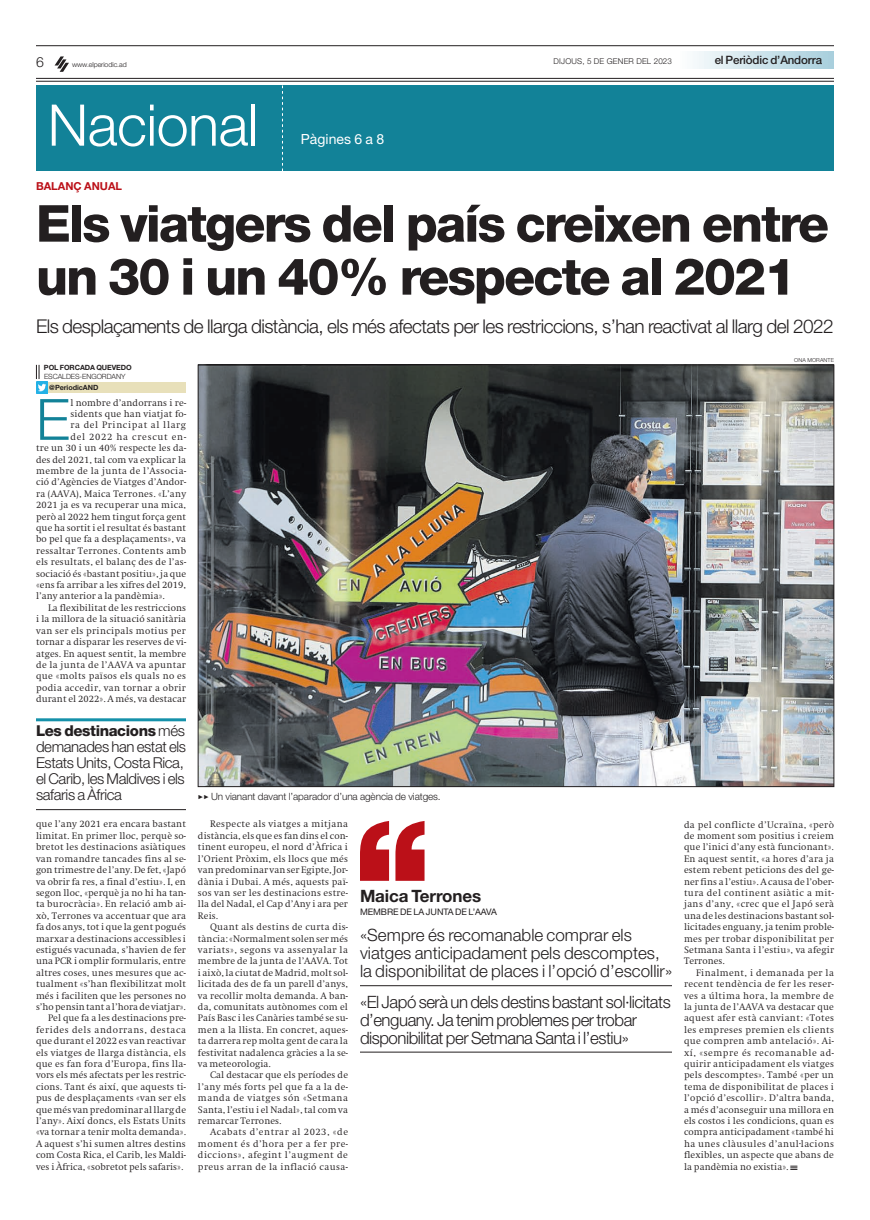
<style>
.page{position:relative;width:870px;height:1220px;background:#fff}
.page>*{position:absolute;margin:0;border:0;box-sizing:border-box;transform-origin:0 0}
.Cab_Tema{font:300 57.5px "Helvetica Neue LT Std";letter-spacing:-.01em;color:#fff}
.Txt_Cap1{font:300 57px "Helvetica Neue LT Std";color:#128298}
.Tit_5x2{font:800 51px/53px "Helvetica Neue LT Std";letter-spacing:-.04em;color:#231f20}
.Subtitulo1_apertura{font:300 19px "Helvetica Neue LT Std";letter-spacing:-.03em;color:#231f20}
.Frase_Txt{font:300 17px/18px "Helvetica Neue LT Std";letter-spacing:-.03em;color:#231f20}
.Frase_Txt-2{font:300 17px/18px "Helvetica Neue LT Std";color:#231f20}
.Frase_Nombre_grande{font:700 17px "Helvetica Neue LT Std";letter-spacing:-.01em;color:#231f20}
.Destacado2{font:300 15px/16px "Helvetica Neue LT Std";letter-spacing:-.025em;color:#231f20}
.Cab_Cintillo3{font:14px "Helvetica Neue LT Std";color:#fff}
.t1{font:300 14px "Helvetica Neue LT Std";color:#231f20}
.t2{font:500 11.5px "Helvetica Neue LT Std";letter-spacing:-.015em;color:#231f20}
.Antetitulo{font:700 11px "Helvetica Neue LT Std";color:#bb1018}
.Foto_PieFlechas{font:300 10px "Helvetica Neue LT Std";letter-spacing:-.01em;color:#231f20}
.Txt_Sangría{font:300 9.1px/11.4px "Swift ND Std";letter-spacing:.01em;color:#231f20;text-align:justify}
.Txt_Cap1-2{font:300 9.1px "Swift ND Std";letter-spacing:.015em;color:#231f20}
.Txt_Cap1-3{font:300 9.1px "Swift ND Std";letter-spacing:.04em;color:#231f20}
.Txt_Cap1-4{font:300 9.1px "Swift ND Std";letter-spacing:.07em;color:#231f20}
.Txt_Cap1-5{font:300 9.1px "Swift ND Std";letter-spacing:.08em;color:#231f20}
.Frase_Cargo{font:9px "Helvetica Neue LT Std";letter-spacing:-.01em;color:#231f20}
.t3{font:300 8px "Helvetica Neue LT Std";letter-spacing:.02em;color:#231f20}
.Firma1_Lugar{font:300 7.2px "Helvetica Neue LT Std";letter-spacing:-.01em;color:#231f20}
.Firma1_Nombre{font:700 7.2px "Helvetica Neue LT Std";letter-spacing:-.01em;color:#231f20}
.Firmatwitter_-twitte{font:700 7.2px "Helvetica Neue LT Std";letter-spacing:-.01em;color:#231f20}
.t4{font:300 7px "Helvetica Neue LT Std";letter-spacing:-.01em;color:#231f20}
.Foto_Firma{font:300 5.5px "Helvetica Neue LT Std";letter-spacing:.015em;color:#231f20}
.s1{font-weight:800}
</style>
<div class="page">
<div style="left:678px;top:51px;width:156px;height:17px;background:linear-gradient(to right,#fdfefe,#a7cedc)"></div>
<hr style="left:36px;top:46px;width:798px;height:1px;background:#231f20">
<svg style="left:55px;top:56px;width:14px;height:16px"></svg>
<hr style="left:36px;top:78px;width:798px;height:1px;background:#231f20">
<hr style="left:36px;top:81px;width:798px;height:1px;background:#231f20">
<div style="left:36px;top:86px;width:798px;height:85px;background:#128298"></div>
<svg style="left:282px;top:86px;width:1px;height:85px"></svg>
<img style="left:200px;top:367px;width:632px;height:418px">
<div style="left:42px;top:382px;width:144px;height:11px;background:#e8e0ba"></div>
<svg style="left:36px;top:365px;width:11px;height:28px"></svg>
<svg style="left:360px;top:821px;width:65px;height:60px"></svg>
<hr style="left:360px;top:985px;width:312px;height:1px;background:#231f20">
<hr style="left:36px;top:718px;width:150px;height:3px;background:#1591aa">
<hr style="left:36px;top:809px;width:150px;height:1px;background:#231f20">
<hr style="left:360px;top:1052px;width:312px;height:1px;background:#231f20">
<p class="t1" style="left:36px;top:53px;width:9px">6</p>
<p class="t4" style="left:72px;top:61px;width:56px">www.elperiodic.ad</p>
<p class="Cab_Tema" style="left:48px;top:90px;width:212px">Nacional</p>
<p class="Antetitulo" style="left:36px;top:180px;width:88px">BALANÇ ANUAL</p>
<p class="Cab_Cintillo3" style="left:301px;top:131px;width:85px">Pàgines 6 a 8</p>
<p class="t3" style="left:554px;top:57px;width:120px">DIJOUS, 5 DE GENER DEL 2023</p>
<p class="t2" style="left:715px;top:53px;width:109px">el Periòdic d’Andorra</p>
<p class="Tit_5x2" style="left:36px;top:197px;width:795px">Els viatgers del país creixen entre un 30 i un 40% respecte al 2021</p>
<p class="Subtitulo1_apertura" style="left:36px;top:314px;width:799px">Els desplaçaments de llarga distància, els més afectats per les restriccions, s’han reactivat al llarg del 2022</p>
<p class="Firma1_Nombre" style="left:44px;top:363px;width:89px">POL FORCADA QUEVEDO</p>
<p class="Firma1_Lugar" style="left:44px;top:372px;width:83px">ESCALDES-ENGORDANY</p>
<p class="Firmatwitter_-twitte" style="left:49px;top:383px;width:51px">@PeriodicAND</p>
<p class="Foto_Firma" style="left:794px;top:357px;width:41px">ONA MORANTE</p>
<p class="Txt_Cap1" style="left:36px;top:385px;width:35px">E</p>
<p class="Txt_Cap1-2" style="left:70px;top:397px;width:117px">l nombre d’andorrans i re·</p>
<p class="Txt_Cap1-2" style="left:70px;top:408px;width:117px">sidents que han viatjat fo·</p>
<p class="Txt_Cap1-4" style="left:70px;top:420px;width:117px">ra del Principat al llarg</p>
<p class="Txt_Cap1-5" style="left:70px;top:431px;width:117px">del 2022 ha crescut en·</p>
<p class="Txt_Cap1-2" style="left:36px;top:443px;width:152px">tre un 30 i un 40% respecte les da·</p>
<p class="Txt_Cap1-2" style="left:36px;top:454px;width:152px">des del 2021, tal com va explicar la</p>
<p class="Txt_Cap1-3" style="left:36px;top:465px;width:152px">membre de la junta de l’Associa·</p>
<p class="Txt_Cap1-2" style="left:36px;top:477px;width:152px">ció d’Agències de Viatges d’Andor·</p>
<p class="Txt_Cap1-2" style="left:36px;top:488px;width:152px">ra (AAVA), Maica Terrones. «L’any</p>
<p class="Txt_Cap1-2" style="left:36px;top:500px;width:151px">2021 ja es va recuperar una mica,</p>
<p class="Txt_Cap1-2" style="left:36px;top:511px;width:152px">però al 2022 hem tingut força gent</p>
<p class="Txt_Cap1-2" style="left:36px;top:522px;width:152px">que ha sortit i el resultat és bastant</p>
<p class="Txt_Cap1-2" style="left:36px;top:534px;width:151px">bo pel que fa a desplaçaments», va</p>
<p class="Txt_Cap1-2" style="left:36px;top:545px;width:152px">ressaltar Terrones. Contents amb</p>
<p class="Txt_Cap1-2" style="left:36px;top:557px;width:152px">els resultats, el balanç des de l’as·</p>
<p class="Txt_Cap1-2" style="left:36px;top:568px;width:152px">sociació és «bastant positiu», ja que</p>
<p class="Txt_Cap1-2" style="left:36px;top:579px;width:152px">«ens fa arribar a les xifres del 2019,</p>
<p class="Txt_Cap1-2" style="left:36px;top:591px;width:130px">l’any anterior a la pandèmia».</p>
<p class="Txt_Sangría" style="left:36px;top:602px;width:152px;text-indent:12px">La flexibilitat de les restriccions i la millora de la situació sanitària van ser els principals motius per tornar a disparar les reserves de vi· atges. En aquest sentit, la membre de la junta de l’AAVA va apuntar que «molts països els quals no es podia accedir, van tornar a obrir durant el 2022». A més, va destacar</p>
<p class="Destacado2" style="left:36px;top:722px;width:152px"><span class="s1">Les destinacions</span> més demanades han estat els<br>Estats Units, Costa Rica, el Carib, les Maldives i els safaris a Àfrica</p>
<p class="Txt_Sangría" style="left:36px;top:819px;width:152px">que l’any 2021 era encara bastant limitat. En primer lloc, perquè so· bretot les destinacions asiàtiques van romandre tancades fins al se· gon trimestre de l’any. De fet, «Japó va obrir fa res, a final d’estiu». I, en segon lloc, «perquè ja no hi ha tan· ta burocràcia». En relació amb ai· xò, Terrones va accentuar que ara fa dos anys, tot i que la gent pogués marxar a destinacions accessibles i estigués vacunada, s’havien de fer una PCR i omplir formularis, entre altres coses, unes mesures que ac· tualment «s’han flexibilitzat molt més i faciliten que les persones no s’ho pensin tant a l’hora de viatjar».</p>
<p class="Txt_Sangría" style="left:36px;top:1012px;width:152px;text-indent:12px">Pel que fa a les destinacions pre· ferides dels andorrans, destaca que durant el 2022 es van reactivar els viatges de llarga distància, els que es fan fora d’Europa, fins lla· vors els més afectats per les restric· cions. Tant és així, que aquests ti· pus de desplaçaments «van ser els que més van predominar al llarg de l’any». Així doncs, els Estats Units «va tornar a tenir molta demanda».<br>A aquest s’hi sumen altres destins com Costa Rica, el Carib, les Maldi· ves i Àfrica, «sobretot pels safaris».</p>
<p class="Foto_PieFlechas" style="left:198px;top:790px;width:244px">✓✓ Un vianant davant l’aparador d’una agència de viatges.</p>
<p class="Txt_Sangría" style="left:198px;top:819px;width:152px;text-indent:12px">Respecte als viatges a mitjana distància, els que es fan dins el con· tinent europeu, el nord d’Àfrica i l’Orient Pròxim, els llocs que més van predominar van ser Egipte, Jor· dània i Dubai. A més, aquests paï· sos van ser les destinacions estre· lla del Nadal, el Cap d’Any i ara per Reis.</p>
<p class="Txt_Sangría" style="left:198px;top:921px;width:152px;text-indent:12px">Quant als destins de curta dis· tància: «Normalment solen ser més variats», segons va assenyalar la membre de la junta de l’AAVA. Tot i això, la ciutat de Madrid, molt sol· licitada des de fa un parell d’anys, va recollir molta demanda. A ban· da, comunitats autònomes com el País Basc i les Canàries també se su· men a la llista. En concret, aques· ta darrera rep molta gent de cara la festivitat nadalenca gràcies a la se· va meteorologia.</p>
<p class="Txt_Sangría" style="left:198px;top:1069px;width:152px;text-indent:12px">Cal destacar que els períodes de l’any més forts pel que fa a la de· manda de viatges són «Setmana Santa, l’estiu i el Nadal», tal com va remarcar Terrones.</p>
<p class="Txt_Sangría" style="left:198px;top:1126px;width:152px;text-indent:12px">Acabats d’entrar al 2023, «de moment és d’hora per a fer pre· diccions», afegint l’augment de preus arran de la inflació causa·</p>
<p class="Frase_Nombre_grande" style="left:360px;top:885px;width:123px">Maica Terrones</p>
<p class="Frase_Cargo" style="left:360px;top:906px;width:139px">MEMBRE DE LA JUNTA DE L’AAVA</p>
<p class="Frase_Txt-2" style="left:360px;top:926px;width:314px">«Sempre és recomanable comprar els viatges anticipadament pels descomptes, la disponibilitat de places i l’opció d’escollir»</p>
<p class="Frase_Txt" style="left:360px;top:992px;width:312px">«El Japó serà un dels destins bastant sol·licitats d’enguany. Ja tenim problemes per trobar disponibilitat per Setmana Santa i l’estiu»</p>
<p class="Txt_Sangría" style="left:684px;top:819px;width:152px">da pel conflicte d’Ucraïna, «però de moment som positius i creiem que l’inici d’any està funcionant».<br>En aquest sentit, «a hores d’ara ja estem rebent peticions des del ge· ner fins a l’estiu». A causa de l’ober· tura del continent asiàtic a mit· jans d’any, «crec que el Japó serà una de les destinacions bastant sol· licitades enguany, ja tenim proble· mes per trobar disponibilitat per Setmana Santa i l’estiu», va afegir Terrones.</p>
<p class="Txt_Sangría" style="left:684px;top:967px;width:152px;text-indent:12px">Finalment, i demanada per la recent tendència de fer les reser· ves a última hora, la membre de la junta de l’AAVA va destacar que aquest afer està canviant: «Totes les empreses premien els clients que compren amb antelació». Ai· xí, «sempre és recomanable ad· quirir anticipadament els viatges pels descomptes». També «per un tema de disponibilitat de places i l’opció d’escollir». D’altra banda, a més d’aconseguir una millora en els costos i les condicions, quan es compra anticipadament «també hi ha unes clàusules d’anul·lacions flexibles, un aspecte que abans de la pandèmia no existia». ★</p>
</div>
